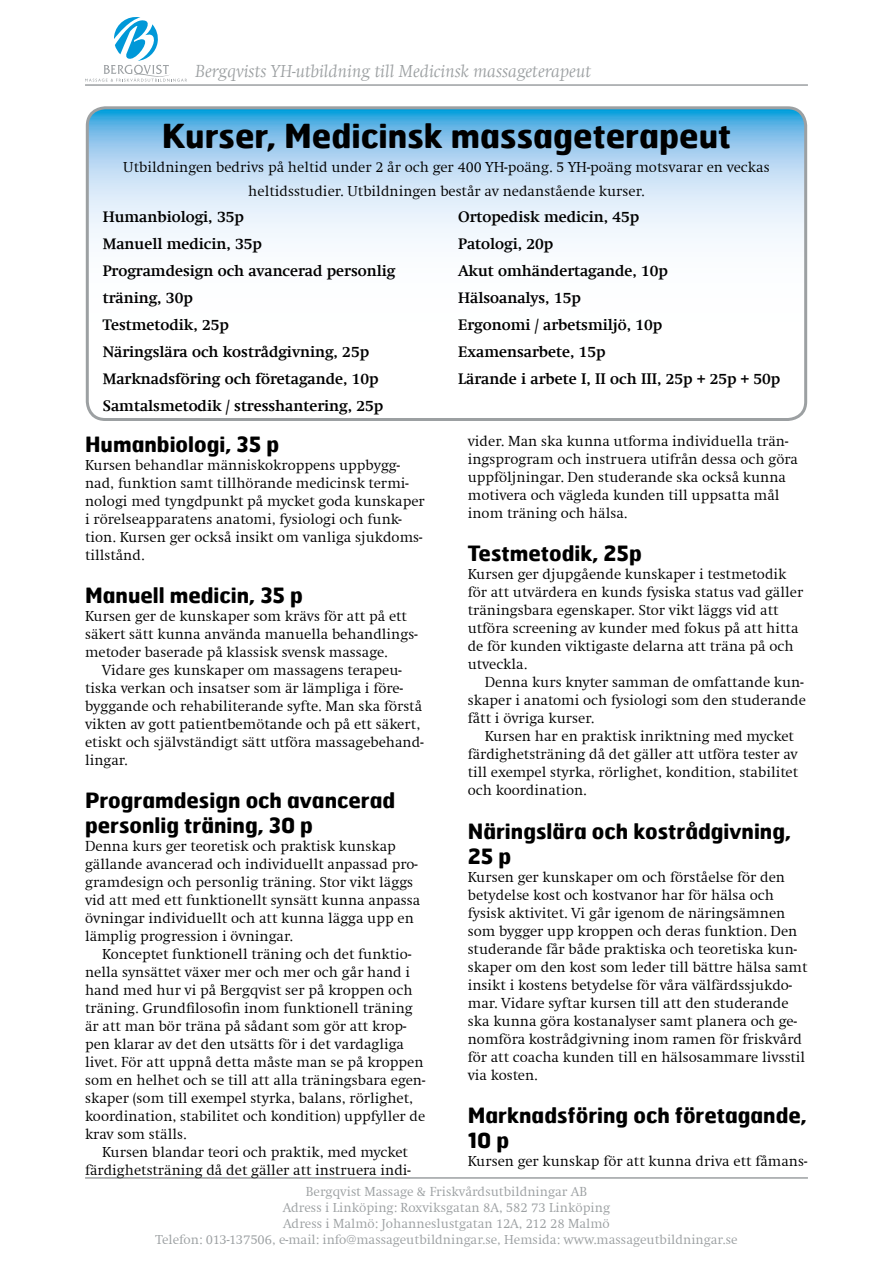
<style>
.page{position:relative;width:893px;height:1263px;background:#fff}
.page>*{position:absolute;margin:0;border:0;box-sizing:border-box;transform-origin:0 0}
.t1{font:700 33px "Hermes";color:#000}
.t2{font:700 21px/25.2px "Hermes";color:#000}
.t3{font:italic 300 18px "Swift";color:#9ca0a2}
.t4{font:300 15px/18px "Swift";color:#000}
.t5{font:700 15px/27px "Swift";color:#000}
.t6{font:300 13.5px/16.2px "Swift";color:#9ca0a2;text-align:center}
</style>
<div class="page">
<hr style="left:85px;top:1177px;width:723px;height:2px;background:#9ca0a2">
<hr style="left:85px;top:84px;width:723px;height:2px;background:#9ca0a2">
<svg style="left:85px;top:17px;width:102px;height:65px"></svg>
<svg style="left:87px;top:110px;width:719px;height:309px"></svg>
<div style="left:86px;top:106px;width:721px;height:315px;border:3px solid #9ca0a2;border-radius:18px"></div>
<p class="t3" style="left:196px;top:62px;width:397px">Bergqvists YH-utbildning till Medicinsk massageterapeut</p>
<h1 class="t1" style="left:162px;top:115px;width:571px">Kurser, Medicinsk massageterapeut</h1>
<p class="t4" style="left:123px;top:156px;width:648px;line-height:24px;text-align:center">Utbildningen bedrivs på heltid under 2 år och ger 400 YH-poäng. 5 YH-poäng motsvarar en veckas heltidsstudier. Utbildningen består av nedanstående kurser.</p>
<p class="t5" style="left:103px;top:204px;width:294px">Humanbiologi, 35p<br>Manuell medicin, 35p<br>Programdesign och avancerad personlig träning, 30p<br>Testmetodik, 25p<br>Näringslära och kostrådgivning, 25p<br>Marknadsföring och företagande, 10p<br>Samtalsmetodik / stresshantering, 25p</p>
<p class="t5" style="left:458px;top:204px;width:324px">Ortopedisk medicin, 45p<br>Patologi, 20p<br>Akut omhändertagande, 10p<br>Hälsoanalys, 15p<br>Ergonomi / arbetsmiljö, 10p<br>Examensarbete, 15p<br>Lärande i arbete I, II och III, 25p + 25p + 50p</p>
<h2 class="t2" style="left:85px;top:431px;width:196px">Humanbiologi, 35 p</h2>
<p class="t4" style="left:85px;top:456px;width:341px">Kursen behandlar människokroppens uppbygg&shy;nad, funktion samt tillhörande medicinsk termi&shy;nologi med tyngdpunkt på mycket goda kunskaper i rörelseapparatens anatomi, fysiologi och funk&shy;tion. Kursen ger också insikt om vanliga sjukdoms&shy;tillstånd.</p>
<h2 class="t2" style="left:85px;top:582px;width:219px">Manuell medicin, 35 p</h2>
<p class="t4" style="left:85px;top:607px;width:334px">Kursen ger de kunskaper som krävs för att på ett säkert sätt kunna använda manuella behandlings&shy;metoder baserade på klassisk svensk massage.</p>
<p class="t4" style="left:85px;top:661px;width:340px;text-indent:17px">Vidare ges kunskaper om massagens terapeu&shy;tiska verkan och insatser som är lämpliga i före&shy;byggande och rehabiliterande syfte. Man ska förstå vikten av gott patientbemötande och på ett säkert, etiskt och självständigt sätt utföra massagebehand&shy;lingar.</p>
<h2 class="t2" style="left:85px;top:787px;width:312px">Programdesign och avancerad personlig träning, 30 p</h2>
<p class="t4" style="left:85px;top:838px;width:337px">Denna kurs ger teoretisk och praktisk kunskap gällande avancerad och individuellt anpassad pro&shy;gramdesign och personlig träning. Stor vikt läggs vid att med ett funktionellt synsätt kunna anpassa övningar individuellt och att kunna lägga upp en lämplig progression i övningar.</p>
<p class="t4" style="left:85px;top:946px;width:342px;text-indent:17px">Konceptet funktionell träning och det funktio&shy;nella synsättet växer mer och mer och går hand i hand med hur vi på Bergqvist ser på kroppen och träning. Grundfilosofin inom funktionell träning är att man bör träna på sådant som gör att krop&shy;pen klarar av det den utsätts för i det vardagliga livet. För att uppnå detta måste man se på kroppen som en helhet och se till att alla träningsbara egen&shy;skaper (som till exempel styrka, balans, rörlighet, koordination, stabilitet och kondition) uppfyller de krav som ställs.</p>
<p class="t4" style="left:85px;top:1144px;width:327px;text-align:right">Kursen blandar teori och praktik, med mycket färdighetsträning då det gäller att instruera indi-</p>
<p class="t4" style="left:468px;top:432px;width:332px">vider. Man ska kunna utforma individuella trän&shy;ingsprogram och instruera utifrån dessa och göra uppföljningar. Den studerande ska också kunna motivera och vägleda kunden till uppsatta mål inom träning och hälsa.</p>
<h2 class="t2" style="left:468px;top:540px;width:176px">Testmetodik, 25p</h2>
<p class="t4" style="left:468px;top:566px;width:337px">Kursen ger djupgående kunskaper i testmetodik för att utvärdera en kunds fysiska status vad gäller träningsbara egenskaper. Stor vikt läggs vid att utföra screening av kunder med fokus på att hitta de för kunden viktigaste delarna att träna på och utveckla.</p>
<p class="t4" style="left:468px;top:674px;width:340px;text-indent:17px">Denna kurs knyter samman de omfattande kun&shy;skaper i anatomi och fysiologi som den studerande fått i övriga kurser.</p>
<p class="t4" style="left:468px;top:728px;width:332px;text-indent:17px">Kursen har en praktisk inriktning med mycket färdighetsträning då det gäller att utföra tester av till exempel styrka, rörlighet, kondition, stabilitet och koordination.</p>
<h2 class="t2" style="left:468px;top:817px;width:325px">Näringslära och kostrådgivning,<br>25 p</h2>
<p class="t4" style="left:468px;top:868px;width:341px">Kursen ger kunskaper om och förståelse för den betydelse kost och kostvanor har för hälsa och fysisk aktivitet. Vi går igenom de näringsämnen som bygger upp kroppen och deras funktion. Den studerande får både praktiska och teoretiska kun&shy;skaper om den kost som leder till bättre hälsa samt insikt i kostens betydelse för våra välfärdssjukdo&shy;mar. Vidare syftar kursen till att den studerande ska kunna göra kostanalyser samt planera och ge&shy;nomföra kostrådgivning inom ramen för friskvård för att coacha kunden till en hälsosammare livsstil via kosten.</p>
<h2 class="t2" style="left:468px;top:1102px;width:341px">Marknadsföring och företagande,<br>10 p</h2>
<p class="t4" style="left:468px;top:1152px;width:341px">Kursen ger kunskap för att kunna driva ett fåmans-</p>
<p class="t6" style="left:155px;top:1183px;width:583px">Bergqvist Massage &amp; Friskvårdsutbildningar AB<br>Adress i Linköping: Roxviksgatan 8A, 582 73 Linköping<br>Adress i Malmö: Johanneslustgatan 12A, 212 28 Malmö<br>Telefon: 013-137506, e-mail: info@massageutbildningar.se, Hemsida: www.massageutbildningar.se</p>
</div>
